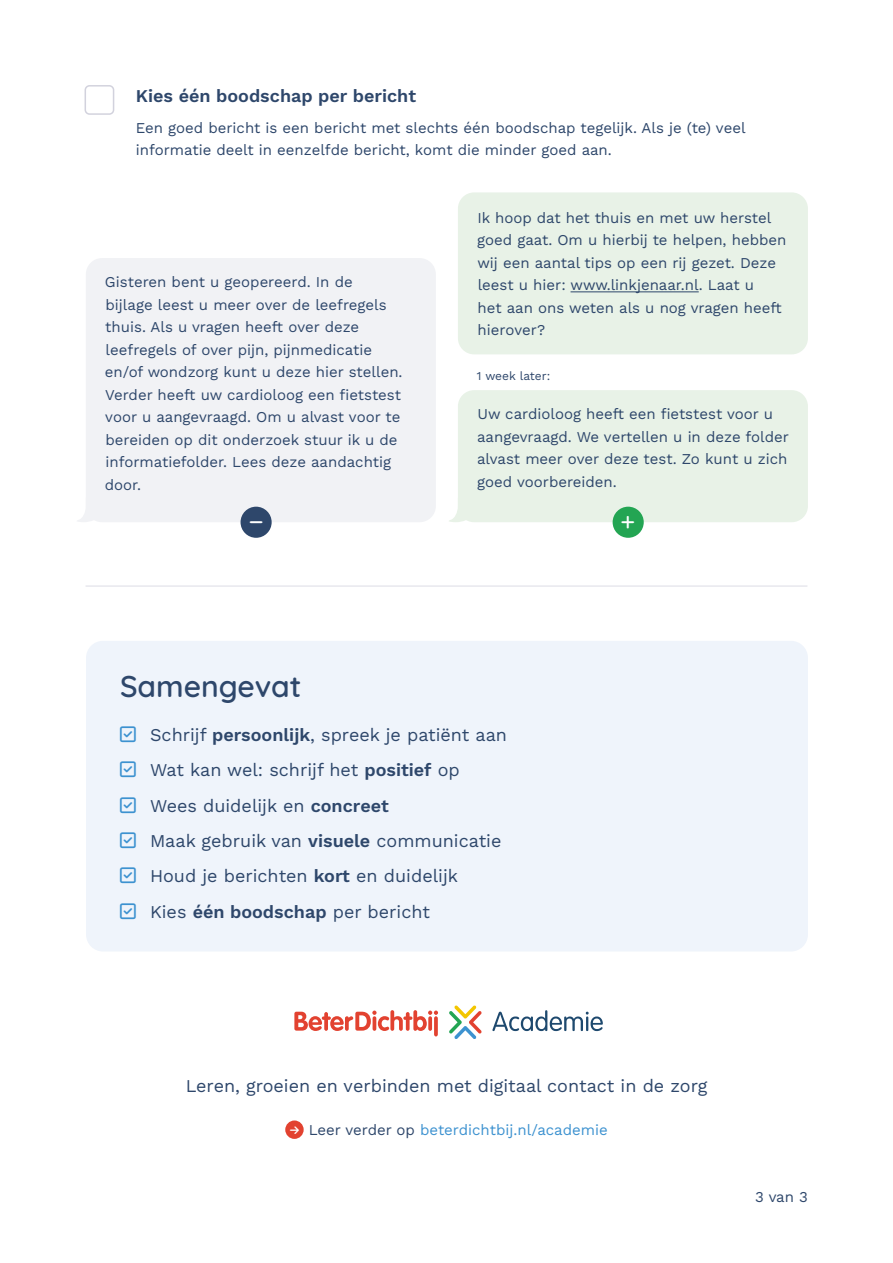
<style>
.page{position:relative;width:893px;height:1263px;background:#fff}
.page>*{position:absolute;margin:0;border:0;box-sizing:border-box;transform-origin:0 0}
.t1{font:600 30px "Quicksand";color:#2e476b}
.Inleiding{font:18px "Work Sans";color:#2e476b}
.t2{font:600 18px "Work Sans";color:#2e476b}
.t3{font:15.45px "Font Awesome 6 Pro Solid";color:#fff}
.t4{font:15px/22.5px "Work Sans";color:#2e476b}
.t5{font:15px "Work Sans";color:#3d92d0}
.t6{font:12px "Work Sans";color:#2e476b}
.s1{color:#3d92d0}
.s2{font-weight:600}
.s3{color:#2e476b}
</style>
<div class="page">
<div style="left:285px;top:1120px;width:19px;height:19px;background:#e24230;border-radius:50%"></div>
<hr style="left:86px;top:585px;width:721px;height:2px;background:#e8e8ee">
<svg style="left:492px;top:1010px;width:111px;height:21px"></svg>
<svg style="left:449px;top:1005px;width:33px;height:34px"></svg>
<svg style="left:434px;top:1016px;width:4px;height:20px"></svg>
<svg style="left:294px;top:1010px;width:144px;height:21px"></svg>
<div style="left:86px;top:641px;width:722px;height:310px;background:#eff4fb;border-radius:17px"></div>
<div style="left:85px;top:85px;width:29px;height:30px;border:2px solid #d2d2dd;border-radius:4px"></div>
<svg style="left:77px;top:510px;width:17px;height:12px"></svg>
<div style="left:86px;top:258px;width:350px;height:264px;background:#f1f2f5;border-radius:16px"></div>
<svg style="left:449px;top:509px;width:21px;height:13px"></svg>
<div style="left:458px;top:390px;width:350px;height:132px;background:#e8f2e7;border-radius:16px"></div>
<div style="left:458px;top:192px;width:350px;height:162px;background:#e8f2e7;border-radius:16px"></div>
<hr style="left:571px;top:291px;width:128px;height:1px;background:#2e476b">
<div style="left:241px;top:507px;width:31px;height:31px;background:#2e476b;border-radius:50%"></div>
<div style="left:613px;top:507px;width:31px;height:31px;background:#23a553;border-radius:50%"></div>
<h4 class="t2" style="left:136px;top:82px;width:282px">Kies één boodschap per bericht</h4>
<p class="t4" style="left:136px;top:116px;width:611px">Een goed bericht is een bericht met slechts één boodschap tegelijk. Als je (te) veel informatie deelt in eenzelfde bericht, komt die minder goed aan.</p>
<p class="t4" style="left:105px;top:270px;width:299px">Gisteren bent u geopereerd. In de bijlage leest u meer over de leefregels thuis. Als u vragen heeft over deze leefregels of over pijn, pijnmedicatie en/of wondzorg kunt u deze hier stellen.<br>Verder heeft uw cardioloog een fietstest voor u aangevraagd. Om u alvast voor te bereiden op dit onderzoek stuur ik u de informatiefolder. Lees deze aandachtig door.</p>
<p class="t4" style="left:477px;top:206px;width:311px">Ik hoop dat het thuis en met uw herstel goed gaat. Om u hierbij te helpen, hebben wij een aantal tips op een rij gezet. Deze leest u hier: www.linkjenaar.nl. Laat u<br>het aan ons weten als u nog vragen heeft hierover?</p>
<p class="t6" style="left:477px;top:367px;width:75px">1 week later:</p>
<p class="t4" style="left:477px;top:402px;width:313px">Uw cardioloog heeft een fietstest voor u aangevraagd. We vertellen u in deze folder alvast meer over deze test. Zo kunt u zich goed voorbereiden.</p>
<p class="t3" style="left:249px;top:514px;width:15px">■◆▲</p>
<p class="t3" style="left:621px;top:514px;width:15px">●◆▲</p>
<p class="t1" style="left:120px;top:662px;width:183px">Samengevat</p>
<p class="Inleiding" style="left:120px;top:721px;width:389px"><span class="s1">▲❑◆</span> Schrijf <span class="s2">persoonlijk</span>, spreek je patiënt aan</p>
<p class="Inleiding" style="left:120px;top:757px;width:341px"><span class="s1">▲❑◆</span> Wat kan wel: schrijf het <span class="s2">positief</span> op</p>
<p class="Inleiding" style="left:120px;top:792px;width:270px"><span class="s1">▲❑◆</span> Wees duidelijk en <span class="s2">concreet</span></p>
<p class="Inleiding" style="left:120px;top:827px;width:383px"><span class="s1">▲❑◆</span> Maak gebruik van <span class="s2">visuele</span> communicatie</p>
<p class="Inleiding" style="left:120px;top:862px;width:339px"><span class="s1">▲❑◆</span> Houd je berichten <span class="s2">kort</span> en duidelijk</p>
<p class="Inleiding" style="left:120px;top:898px;width:311px"><span class="s1">▲❑◆</span> Kies <span class="s2">één boodschap</span> per bericht</p>
<p class="Inleiding" style="left:186px;top:1072px;width:523px">Leren, groeien en verbinden met digitaal contact in de zorg</p>
<p class="t5" style="left:309px;top:1119px;width:300px"><span class="s3">Leer verder op</span> beterdichtbij.nl/academie</p>
<p class="t4" style="left:755px;top:1185px;width:54px">3 van 3</p>
</div>
